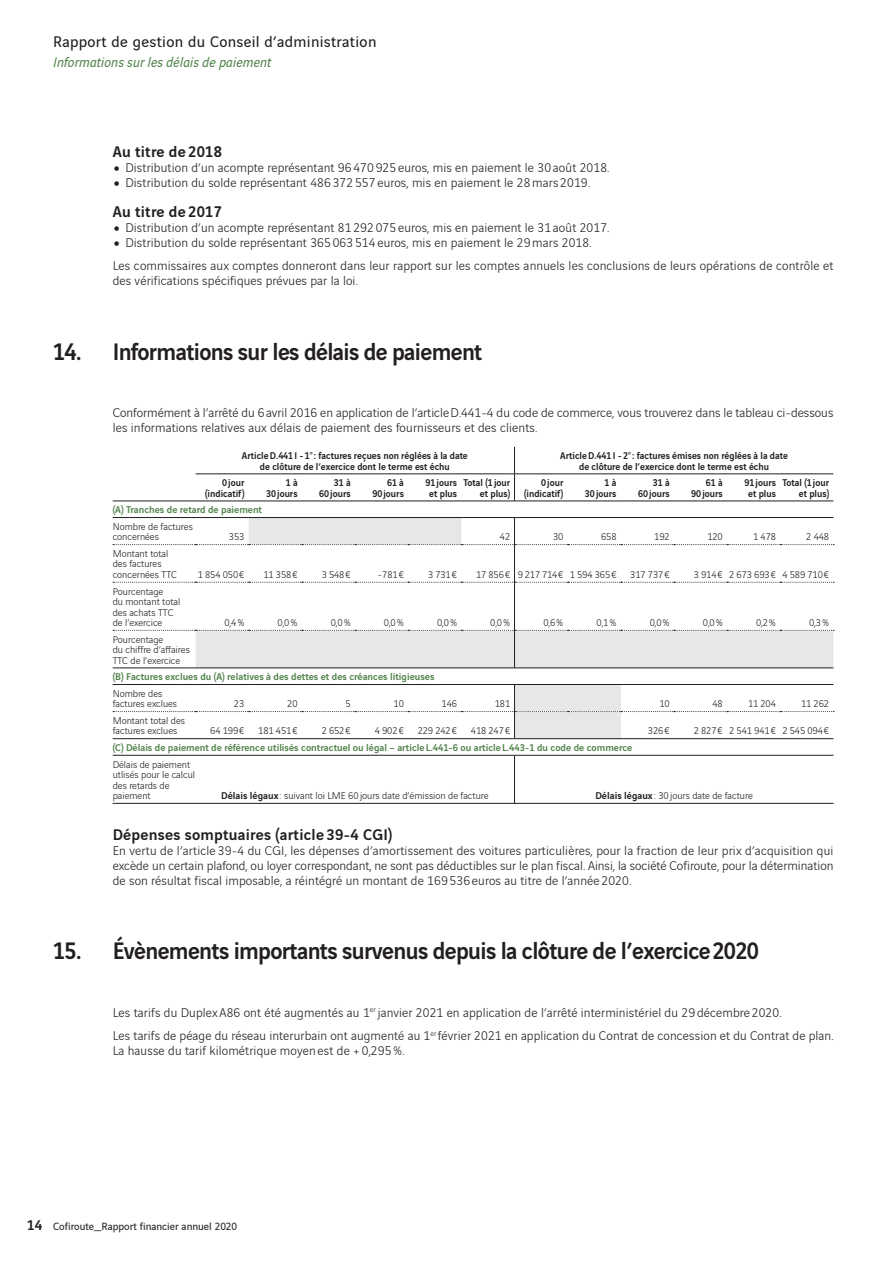
<style>
.page{position:relative;width:893px;height:1263px;background:#fff}
.page>*{position:absolute;margin:0;border:0;box-sizing:border-box;transform-origin:0 0}
.t1{font:500 25.5px "Vinci Sans";letter-spacing:-.025em;color:#231f20;scale:.95 1}
.t2{font:500 16.5px "Vinci Sans";letter-spacing:.015em;color:#231f20}
.t3{font:16.5px "Vinci Sans";letter-spacing:.02em;color:#231f20}
.t4{font:italic 15px "Vinci Sans";letter-spacing:.01em;color:#53844d}
.t5{font:300 13.5px/15px "Vinci Sans";letter-spacing:.01em;color:#231f20}
.t6{font:11.25px "Vinci Sans";color:#231f20}
.t7{font:300 10.5px/10.5px "Vinci Sans";color:#231f20}
.t8{font:500 10.5px/10.5px "Vinci Sans";color:#231f20;text-align:right;scale:.95 1}
.t9{font:500 10.5px "Vinci Sans";color:#53844d}
.s1{font-size:40.5px}
.s2{font-weight:500}
.s3{font-weight:500;font-size:15px}
</style>
<div class="page">
<svg style="left:196px;top:545px;width:637px;height:123px"></svg>
<hr style="left:196px;top:473px;width:637px;height:1px;background:#231f20">
<hr style="left:113px;top:501px;width:720px;height:1px;background:#231f20">
<hr style="left:113px;top:517px;width:720px;height:1px;background:#231f20">
<hr style="left:113px;top:668px;width:720px;height:1px;background:#231f20">
<hr style="left:113px;top:684px;width:720px;height:1px;background:#231f20">
<hr style="left:113px;top:738px;width:720px;height:1px;background:#231f20">
<hr style="left:113px;top:755px;width:720px;height:1px;background:#231f20">
<hr style="left:113px;top:803px;width:720px;height:1px;background:#231f20">
<svg style="left:113px;top:582px;width:721px;height:1px"></svg>
<svg style="left:113px;top:630px;width:721px;height:1px"></svg>
<svg style="left:514px;top:447px;width:1px;height:54px"></svg>
<svg style="left:113px;top:518px;width:721px;height:27px"></svg>
<hr style="left:514px;top:545px;width:1px;height:37px;background:#231f20">
<hr style="left:514px;top:582px;width:1px;height:48px;background:#231f20">
<hr style="left:514px;top:630px;width:1px;height:38px;background:#231f20">
<svg style="left:113px;top:685px;width:721px;height:53px"></svg>
<hr style="left:514px;top:755px;width:1px;height:48px;background:#231f20">
<p class="t3" style="left:53px;top:35px;width:325px">Rapport de gestion du Conseil d’administration</p>
<p class="t4" style="left:53px;top:56px;width:219px">Informations sur les délais de paiement</p>
<p class="t2" style="left:113px;top:146px;width:111px">Au titre de 2018</p>
<p class="t5" style="left:113px;top:162px;width:498px"><span class="s1">•</span> Distribution d’un acompte représentant 96 470 925 euros, mis en paiement le 30 août 2018.</p>
<p class="t5" style="left:113px;top:177px;width:479px"><span class="s1">•</span> Distribution du solde représentant 486 372 557 euros, mis en paiement le 28 mars 2019.</p>
<p class="t2" style="left:113px;top:205px;width:111px">Au titre de 2017</p>
<p class="t5" style="left:113px;top:221px;width:498px"><span class="s1">•</span> Distribution d’un acompte représentant 81 292 075 euros, mis en paiement le 31 août 2017.</p>
<p class="t5" style="left:113px;top:232px;width:722px;line-height:23.5px"><span class="s1">•</span> Distribution du solde représentant 365 063 514 euros, mis en paiement le 29 mars 2018.<br>Les commissaires aux comptes donneront dans leur rapport sur les comptes annuels les conclusions de leurs opérations de contrôle et</p>
<p class="t5" style="left:113px;top:274px;width:247px">des vérifications spécifiques prévues par la loi.</p>
<h1 class="t1" style="left:53px;top:342px;width:453px">14. Informations sur les délais de paiement</h1>
<p class="t5" style="left:113px;top:406px;width:722px">Conformément à l’arrêté du 6 avril 2016 en application de l’article D.441-4 du code de commerce, vous trouverez dans le tableau ci-dessous les informations relatives aux délais de paiement des fournisseurs et des clients.</p>
<p class="t8" style="left:242px;top:451px;width:239px;text-align:center">Article D.441 I - 1° : factures reçues non réglées à la date de clôture de l’exercice dont le terme est échu</p>
<p class="t8" style="left:560px;top:451px;width:241px;text-align:center">Article D.441 I - 2° : factures émises non réglées à la date de clôture de l’exercice dont le terme est échu</p>
<p class="t8" style="left:205px;top:478px;width:43px">0 jour (indicatif)</p>
<p class="t8" style="left:266px;top:478px;width:35px">1 à<br>30 jours</p>
<p class="t8" style="left:319px;top:478px;width:35px">31 à<br>60 jours</p>
<p class="t8" style="left:372px;top:478px;width:35px">61 à<br>90 jours</p>
<p class="t8" style="left:425px;top:478px;width:35px;text-align:center">91 jours et plus</p>
<p class="t8" style="left:463px;top:478px;width:51px">Total (1 jour et plus)</p>
<p class="t8" style="left:524px;top:478px;width:43px">0 jour (indicatif)</p>
<p class="t8" style="left:585px;top:478px;width:35px">1 à<br>30 jours</p>
<p class="t8" style="left:638px;top:478px;width:35px">31 à<br>60 jours</p>
<p class="t8" style="left:691px;top:478px;width:35px">61 à<br>90 jours</p>
<p class="t8" style="left:744px;top:478px;width:35px;text-align:center">91 jours et plus</p>
<p class="t8" style="left:782px;top:478px;width:51px">Total (1 jour et plus)</p>
<p class="t9" style="left:113px;top:506px;width:151px">(A) Tranches de retard de paiement</p>
<p class="t7" style="left:113px;top:522px;width:82px">Nombre de factures concernées</p>
<p class="t7" style="left:229px;top:533px;width:17px">353</p>
<p class="t7" style="left:500px;top:533px;width:12px">42</p>
<p class="t7" style="left:553px;top:533px;width:12px">30</p>
<p class="t7" style="left:601px;top:533px;width:17px">658</p>
<p class="t7" style="left:654px;top:533px;width:17px">192</p>
<p class="t7" style="left:707px;top:533px;width:17px">120</p>
<p class="t7" style="left:753px;top:533px;width:24px">1 478</p>
<p class="t7" style="left:806px;top:533px;width:24px">2 448</p>
<p class="t7" style="left:113px;top:549px;width:66px">Montant total des factures concernées TTC</p>
<p class="t7" style="left:198px;top:570px;width:48px">1 854 050 €</p>
<p class="t7" style="left:263px;top:570px;width:36px">11 358 €</p>
<p class="t7" style="left:322px;top:570px;width:31px">3 548 €</p>
<p class="t7" style="left:378px;top:570px;width:27px">-781 €</p>
<p class="t7" style="left:428px;top:570px;width:31px">3 731 €</p>
<p class="t7" style="left:476px;top:570px;width:142px">17 856 € 9 217 714 € 1 594 365 €</p>
<p class="t7" style="left:630px;top:570px;width:41px">317 737 €</p>
<p class="t7" style="left:694px;top:570px;width:137px">3 914 € 2 673 693 € 4 589 710 €</p>
<p class="t7" style="left:113px;top:587px;width:69px">Pourcentage<br>du montant total des achats TTC de l’exercice</p>
<p class="t7" style="left:224px;top:618px;width:22px">0,4 %</p>
<p class="t7" style="left:278px;top:618px;width:22px">0,0 %</p>
<p class="t7" style="left:331px;top:618px;width:22px">0,0 %</p>
<p class="t7" style="left:384px;top:618px;width:22px">0,0 %</p>
<p class="t7" style="left:437px;top:618px;width:22px">0,0 %</p>
<p class="t7" style="left:490px;top:618px;width:22px">0,0 %</p>
<p class="t7" style="left:543px;top:618px;width:22px">0,6 %</p>
<p class="t7" style="left:596px;top:618px;width:22px">0,1 %</p>
<p class="t7" style="left:650px;top:618px;width:22px">0,0 %</p>
<p class="t7" style="left:703px;top:618px;width:22px">0,0 %</p>
<p class="t7" style="left:756px;top:618px;width:22px">0,2 %</p>
<p class="t7" style="left:809px;top:618px;width:22px">0,3 %</p>
<p class="t7" style="left:113px;top:635px;width:79px">Pourcentage<br>du chiffre d’affaires<br>TTC de l’exercice</p>
<p class="t9" style="left:113px;top:673px;width:323px">(B) Factures exclues du (A) relatives à des dettes et des créances litigieuses</p>
<p class="t7" style="left:113px;top:689px;width:66px">Nombre des factures exclues</p>
<p class="t7" style="left:234px;top:699px;width:12px">23</p>
<p class="t7" style="left:287px;top:699px;width:12px">20</p>
<p class="t7" style="left:345px;top:699px;width:7px">5</p>
<p class="t7" style="left:393px;top:699px;width:12px">10</p>
<p class="t7" style="left:442px;top:699px;width:17px">146</p>
<p class="t7" style="left:495px;top:699px;width:17px">181</p>
<p class="t7" style="left:659px;top:699px;width:12px">10</p>
<p class="t7" style="left:712px;top:699px;width:12px">48</p>
<p class="t7" style="left:748px;top:699px;width:30px">11 204</p>
<p class="t7" style="left:801px;top:699px;width:30px">11 262</p>
<p class="t7" style="left:113px;top:716px;width:74px">Montant total des factures exclues</p>
<p class="t7" style="left:210px;top:727px;width:36px">64 199 €</p>
<p class="t7" style="left:258px;top:727px;width:41px">181 451 €</p>
<p class="t7" style="left:322px;top:727px;width:31px">2 652 €</p>
<p class="t7" style="left:375px;top:727px;width:31px">4 902 €</p>
<p class="t7" style="left:418px;top:727px;width:41px">229 242 €</p>
<p class="t7" style="left:471px;top:727px;width:41px">418 247 €</p>
<p class="t7" style="left:648px;top:727px;width:23px">326 €</p>
<p class="t7" style="left:694px;top:727px;width:137px">2 827 € 2 541 941 € 2 545 094 €</p>
<p class="t9" style="left:113px;top:743px;width:521px">(C) Délais de paiement de référence utilisés contractuel ou légal – article L.441-6 ou article L.443-1 du code de commerce</p>
<p class="t7" style="left:113px;top:760px;width:84px">Délais de paiement utlisés pour le calcul des retards de paiement</p>
<p class="t7" style="left:221px;top:791px;width:269px"><span class="s2">Délais légaux</span> : suivant loi LME 60 jours date d’émission de facture</p>
<p class="t7" style="left:595px;top:791px;width:159px"><span class="s2">Délais légaux</span> : 30 jours date de facture</p>
<p class="t2" style="left:113px;top:828px;width:281px">Dépenses somptuaires (article 39-4 CGI)</p>
<p class="t5" style="left:113px;top:844px;width:722px;text-align:justify">En vertu de l’article 39-4 du CGI, les dépenses d’amortissement des voitures particulières, pour la fraction de leur prix d’acquisition qui excède un certain plafond, ou loyer correspondant, ne sont pas déductibles sur le plan fiscal. Ainsi, la société Cofiroute, pour la détermination de son résultat fiscal imposable, a réintégré un montant de 169 536 euros au titre de l’année 2020.</p>
<h1 class="t1" style="left:53px;top:941px;width:744px">15. Évènements importants survenus depuis la clôture de l’exercice 2020</h1>
<p class="t5" style="left:113px;top:1002px;width:722px;line-height:23.5px">Les tarifs du Duplex A86 ont été augmentés au 1<sup>er</sup> janvier 2021 en application de l’arrêté interministériel du 29 décembre 2020.<br>Les tarifs de péage du réseau interurbain ont augmenté au 1<sup>er</sup> février 2021 en application du Contrat de concession et du Contrat de plan.</p>
<p class="t5" style="left:113px;top:1045px;width:294px">La hausse du tarif kilométrique moyen est de + 0,295 %.</p>
<p class="t6" style="left:27px;top:1222px;width:212px"><span class="s3">14</span> Cofiroute_Rapport financier annuel 2020</p>
</div>
